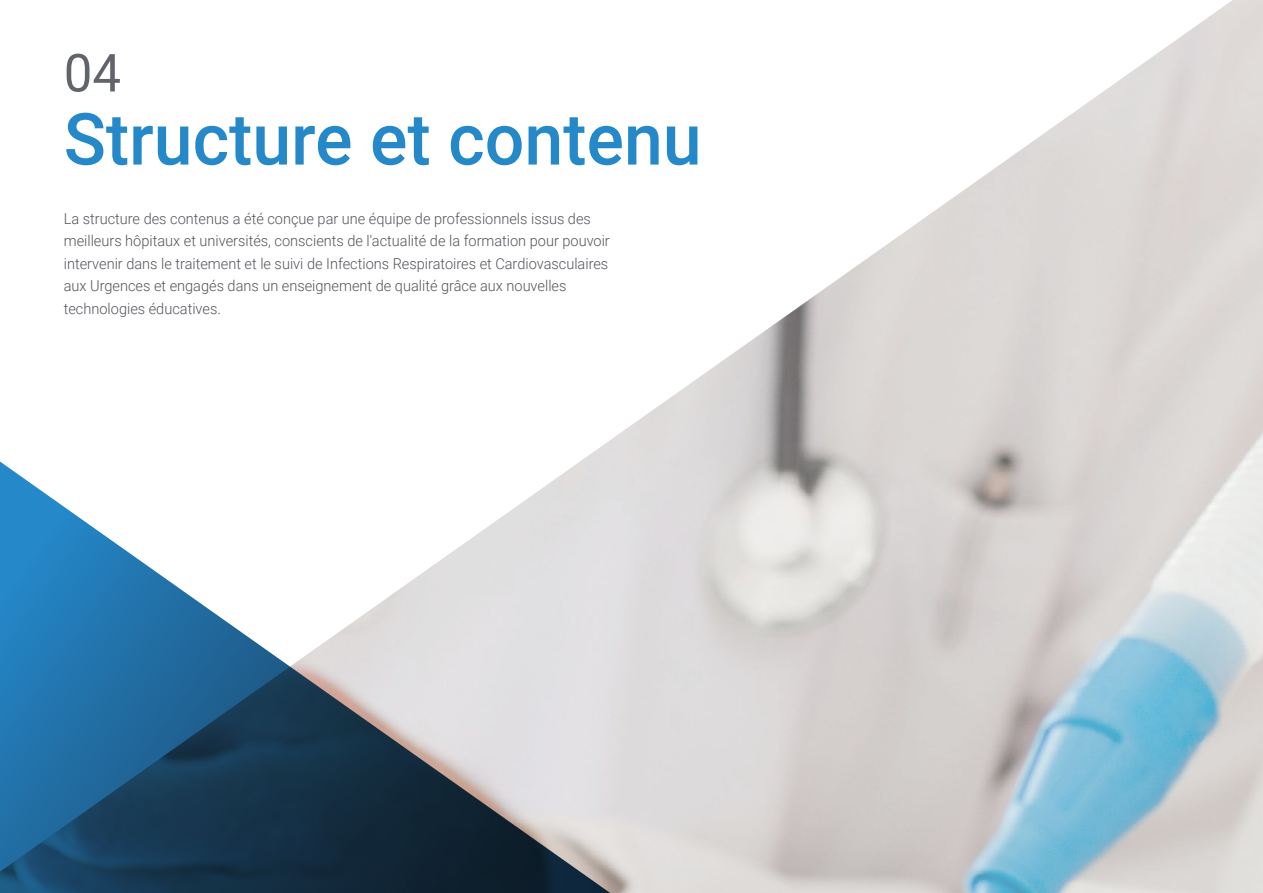
<style>
.page{position:relative;width:1263px;height:893px;background:#fff}
.page>*{position:absolute;margin:0;border:0;box-sizing:border-box;transform-origin:0 0}
.t1{font:500 72px "Roboto";color:#2488c9}
.t2{font:52.5px "Roboto";color:#61646a}
.t3{font:300 15px/22.5px "Roboto";color:#52555b}
</style>
<div class="page">
<img style="left:602px;top:0;width:661px;height:893px">
<svg style="left:0;top:446px;width:640px;height:447px"></svg>
<h2 class="t2" style="left:64px;top:36px;width:59px">04</h2>
<h1 class="t1" style="left:64px;top:89px;width:639px">Structure et contenu</h1>
<p class="t3" style="left:64px;top:207px;width:548px">La structure des contenus a été conçue par une équipe de professionnels issus des meilleurs hôpitaux et universités, conscients de l'actualité de la formation pour pouvoir intervenir dans le traitement et le suivi de Infections Respiratoires et Cardiovasculaires aux Urgences et engagés dans un enseignement de qualité grâce aux nouvelles technologies éducatives.</p>
</div>
